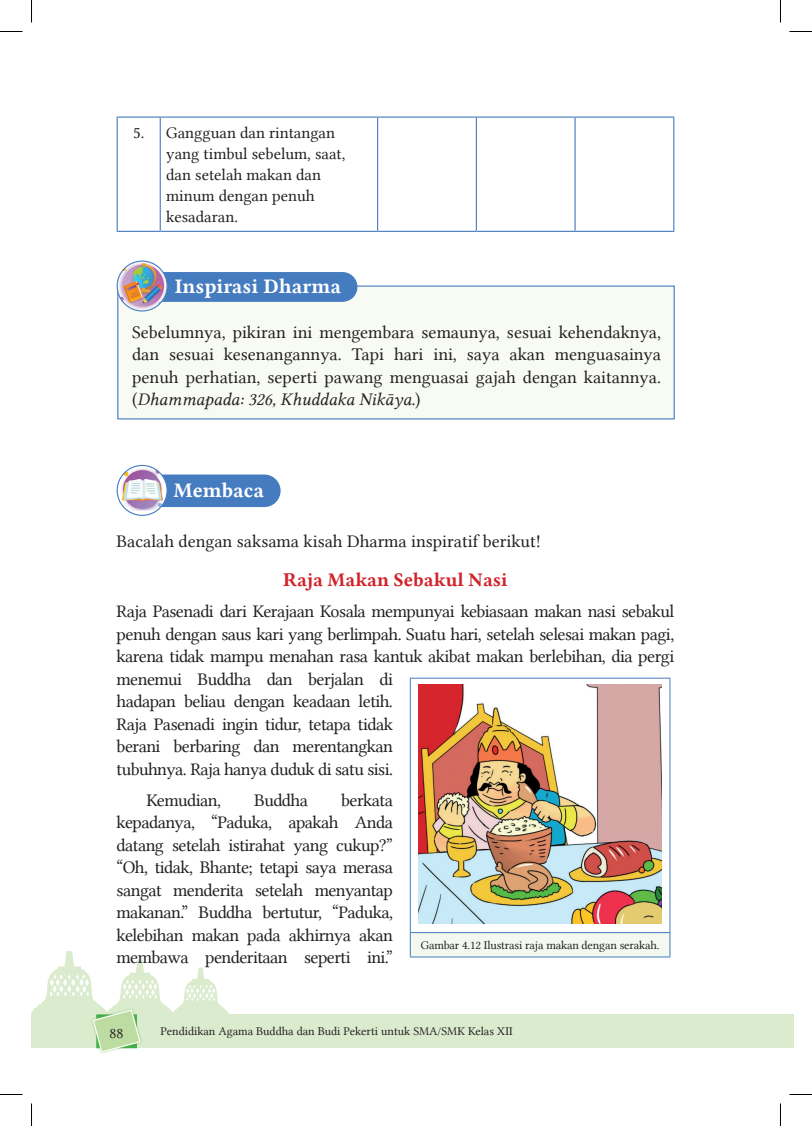
<style>
.page{position:relative;width:812px;height:1126px;background:#fff}
.page>*{position:absolute;margin:0;border:0;box-sizing:border-box;transform-origin:0 0}
.t1{font:21px "Lin Libertine B";color:#fff}
.t2{font:19.5px "Lin Libertine B";color:#d1232a}
.t3{font:18px/22.5px "Lin Libertine";letter-spacing:-.03em;color:#231f20;text-align:justify}
.t4{font:18px "Lin Libertine";color:#231f20}
.t5{font:18px "Lin Libertine I";color:#231f20}
.t6{font:16.5px/21px "Lin Libertine";color:#231f20}
.t7{font:15px "Lin Libertine";color:#231f20}
.t8{font:12px "Lin Libertine";color:#231f20}
.s1{font-family:"Lin Libertine"}
</style>
<div class="page">
<div style="left:780px;top:1014px;width:13px;height:34px;background:#daebce"></div>
<div style="left:32px;top:1014px;width:748px;height:34px;background:#daebce"></div>
<div style="left:91px;top:1008px;width:51px;height:47px;background:#7ac24c;opacity:.75"></div>
<svg style="left:32px;top:951px;width:196px;height:102px"></svg>
<hr style="left:117px;top:118px;width:1px;height:113px;background:#457bbf">
<hr style="left:117px;top:117px;width:43px;height:1px;background:#457bbf">
<hr style="left:117px;top:231px;width:43px;height:1px;background:#457bbf">
<hr style="left:160px;top:118px;width:1px;height:113px;background:#457bbf">
<hr style="left:377px;top:118px;width:1px;height:113px;background:#457bbf">
<hr style="left:475px;top:118px;width:2px;height:113px;background:#457bbf">
<hr style="left:574px;top:118px;width:1px;height:113px;background:#457bbf">
<hr style="left:673px;top:118px;width:1px;height:113px;background:#457bbf">
<hr style="left:160px;top:117px;width:217px;height:1px;background:#457bbf">
<hr style="left:377px;top:117px;width:99px;height:1px;background:#457bbf">
<hr style="left:476px;top:117px;width:99px;height:1px;background:#457bbf">
<hr style="left:575px;top:117px;width:99px;height:1px;background:#457bbf">
<hr style="left:160px;top:231px;width:217px;height:1px;background:#457bbf">
<hr style="left:377px;top:231px;width:99px;height:1px;background:#457bbf">
<hr style="left:476px;top:231px;width:99px;height:1px;background:#457bbf">
<hr style="left:575px;top:231px;width:99px;height:1px;background:#457bbf">
<div style="left:117px;top:286px;width:557px;height:133px;background:#f7fbf4"></div>
<div style="left:125px;top:273px;width:232px;height:28px;background:#457bbf;border-radius:14px"></div>
<div style="left:124px;top:272px;width:233px;height:30px;border:1px solid #457bbf;border-radius:14px"></div>
<img style="left:117px;top:261px;width:50px;height:49px">
<div style="left:117px;top:261px;width:51px;height:51px;border:1px solid #457bbf;border-radius:50%"></div>
<div style="left:140px;top:475px;width:140px;height:32px;background:#457bbf;border-radius:16px"></div>
<svg style="left:117px;top:465px;width:50px;height:50px"></svg>
<img style="left:120px;top:468px;width:44px;height:43px">
<div style="left:117px;top:465px;width:51px;height:51px;border:1px solid #457bbf;border-radius:50%"></div>
<div style="left:410px;top:933px;width:259px;height:24px;background:#f3f9ee"></div>
<hr style="left:410px;top:679px;width:1px;height:253px;background:#457bbf">
<hr style="left:410px;top:678px;width:260px;height:1px;background:#457bbf">
<hr style="left:669px;top:679px;width:1px;height:253px;background:#457bbf">
<svg style="left:410px;top:933px;width:1px;height:24px"></svg>
<hr style="left:410px;top:932px;width:260px;height:1px;background:#457bbf">
<svg style="left:669px;top:933px;width:1px;height:24px"></svg>
<hr style="left:410px;top:957px;width:260px;height:1px;background:#457bbf">
<img style="left:418px;top:684px;width:243px;height:239px">
<svg style="left:0;top:31px;width:22px;height:1px"></svg>
<svg style="left:789px;top:31px;width:22px;height:1px"></svg>
<svg style="left:0;top:1094px;width:22px;height:1px"></svg>
<svg style="left:789px;top:1094px;width:22px;height:1px"></svg>
<svg style="left:31px;top:0;width:1px;height:22px"></svg>
<svg style="left:31px;top:1103px;width:1px;height:23px"></svg>
<svg style="left:780px;top:0;width:1px;height:22px"></svg>
<svg style="left:780px;top:1103px;width:1px;height:23px"></svg>
<p class="t6" style="left:166px;top:122px;width:181px;text-indent:-33px">5. Gangguan dan rintangan yang timbul sebelum, saat, dan setelah makan dan minum dengan penuh kesadaran.</p>
<p class="t1" style="left:175px;top:272px;width:168px">Inspirasi Dharma</p>
<p class="t3" style="left:132px;top:321px;width:530px">Sebelumnya, pikiran ini mengembara semaunya, sesuai kehendaknya, dan sesuai kesenangannya. Tapi hari ini, saya akan menguasainya penuh perhatian, seperti pawang menguasai gajah dengan kaitannya.</p>
<p class="t5" style="left:132px;top:389px;width:290px"><span class="s1">(</span>Dhammapada: 326, Khuddaka Nikāya.<span class="s1">)</span></p>
<p class="t1" style="left:174px;top:476px;width:92px">Membaca</p>
<p class="t4" style="left:117px;top:531px;width:426px">Bacalah dengan saksama kisah Dharma inspiratif berikut!</p>
<p class="t2" style="left:283px;top:567px;width:226px">Raja Makan Sebakul Nasi</p>
<p class="t3" style="left:117px;top:600px;width:559px;text-align:left">Raja Pasenadi dari Kerajaan Kosala mempunyai kebiasaan makan nasi sebakul penuh dengan saus kari yang berlimpah. Suatu hari, setelah selesai makan pagi, karena tidak mampu menahan rasa kantuk akibat makan berlebihan, dia pergi menemui Buddha dan berjalan di<br>hadapan beliau dengan keadaan letih.<br>Raja Pasenadi ingin tidur, tetapa tidak<br>berani berbaring dan merentangkan<br>tubuhnya. Raja hanya duduk di satu sisi.</p>
<p class="t3" style="left:146px;top:789px;width:76px">Kemudian,</p>
<p class="t3" style="left:254px;top:789px;width:55px">Buddha</p>
<p class="t3" style="left:117px;top:789px;width:278px;text-indent:224px">berkata kepadanya, “Paduka, apakah Anda datang setelah istirahat yang cukup?” “Oh, tidak, Bhante; tetapi saya merasa sangat menderita setelah menyantap makanan.” Buddha bertutur, “Paduka, kelebihan makan pada akhirnya akan membawa penderitaan seperti ini.”</p>
<p class="t8" style="left:420px;top:939px;width:240px">Gambar 4.12 Ilustrasi raja makan dengan serakah.</p>
<p class="t7" style="left:110px;top:1025px;width:15px">88</p>
<p class="t8" style="left:160px;top:1024px;width:354px">Pendidikan Agama Buddha dan Budi Pekerti untuk SMA/SMK Kelas XII</p>
</div>
